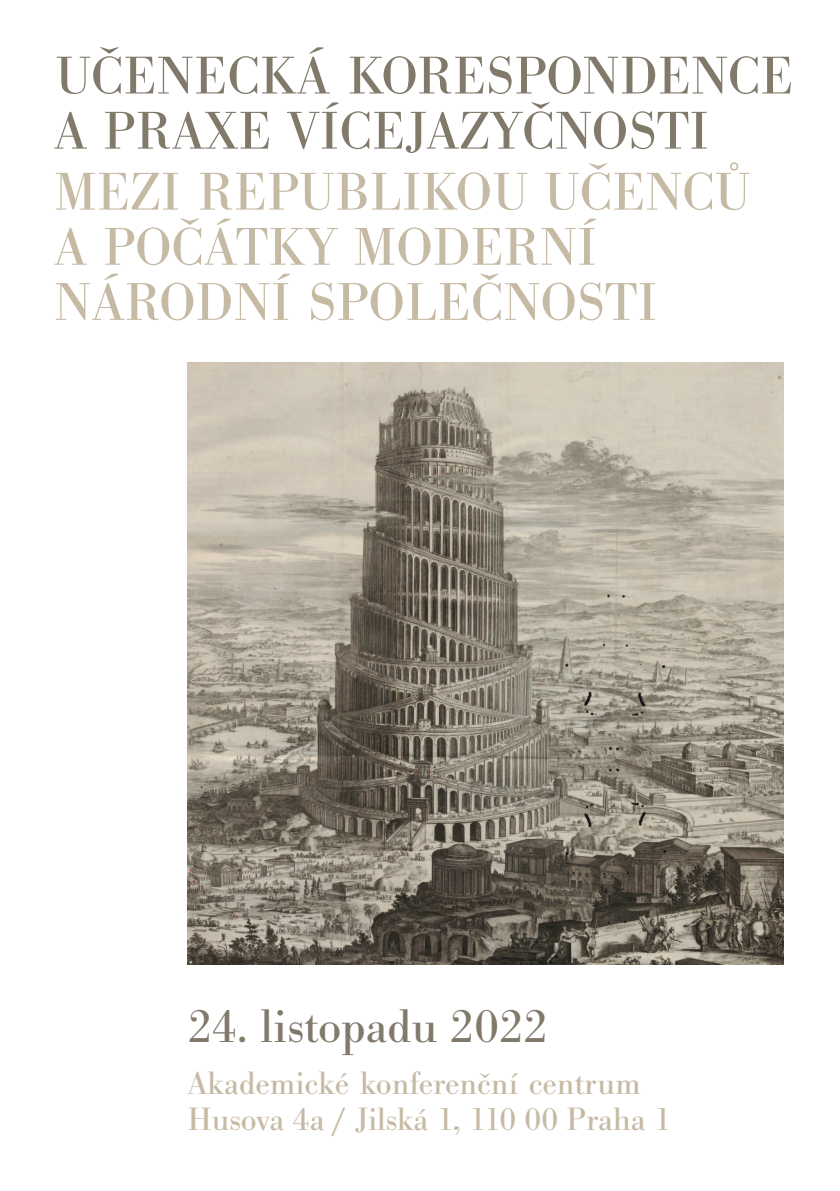
<style>
.page{position:relative;width:840px;height:1191px;background:#fff}
.page>*{position:absolute;margin:0;border:0;box-sizing:border-box;transform-origin:0 0}
.Normal__Web{font:55.2px/55.2px "Bodoni Antiqua TOT";letter-spacing:.015em;color:#c6baa4}
.Normal__Web-2{font:55.2px "Bodoni Antiqua TOT";letter-spacing:.015em;color:#817a6b}
.Normal__Web-3{font:49px "Bodoni Antiqua TOT";color:#817a6b}
.Normal__Web-4{font:33.6px "Bodoni Antiqua TOT";color:#c6baa4}
</style>
<div class="page">
<img style="left:188px;top:362px;width:595px;height:602px">
<p class="Normal__Web-2" style="left:56px;top:46px;width:738px">UČENECKÁ KORESPONDENCE</p>
<p class="Normal__Web-2" style="left:54px;top:101px;width:655px">A PRAXE VÍCEJAZYČNOSTI</p>
<p class="Normal__Web" style="left:54px;top:166px;width:697px">MEZI REPUBLIKOU UČENCŮ<br>A POČÁTKY MODERNÍ</p>
<p class="Normal__Web" style="left:54px;top:276px;width:603px">NÁRODNÍ SPOLEČNOSTI</p>
<p class="Normal__Web-3" style="left:188px;top:1000px;width:361px">24. listopadu 2022</p>
<p class="Normal__Web-4" style="left:188px;top:1065px;width:454px">Akademické konferenční centrum</p>
<p class="Normal__Web-4" style="left:188px;top:1101px;width:484px">Husova 4a / Jilská 1, 110 00 Praha 1</p>
</div>
